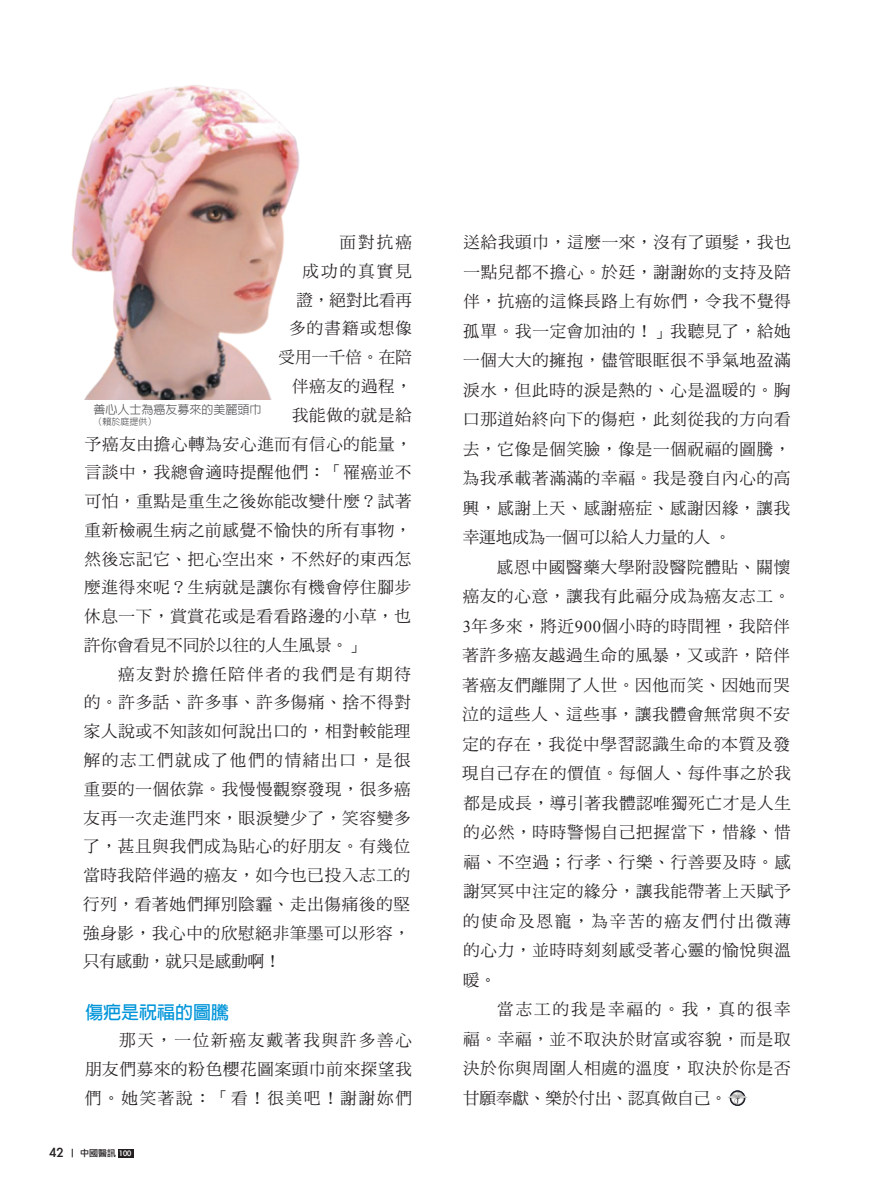
<style>
.page{position:relative;width:893px;height:1191px;background:#fff}
.page>*{position:absolute;margin:0;border:0;box-sizing:border-box;transform-origin:0 0}
.t1{font:700 18px "Lin Gothic";color:#0095d9}
.t2{font:16.5px/29.5px "DF Ming Std W5";letter-spacing:.045em;color:#231f20;text-align:justify}
.t3{font:16.5px "DF Ming Std W5";color:#231f20}
.t4{font:16.5px "DF Ming Std W5";letter-spacing:.105em;color:#231f20}
.t5{font:16.5px "DF Ming Std W5";letter-spacing:.115em;color:#231f20}
.t6{font:16.5px "DF Ming Std W5";letter-spacing:.075em;color:#231f20}
.t7{font:500 12px "Lin Gothic";color:#57585a}
.t8{font:9px "Li Gothic Med";color:#231f20}
.t9{font:500 9px "Lin Gothic";color:#57585a}
.s1{font-size:15px}
.s2{color:#fff}
.s3{font-family:"Times New Roman"}
</style>
<div class="page">
<svg style="left:730px;top:1090px;width:15px;height:16px"></svg>
<svg style="left:728px;top:1091px;width:19px;height:13px"></svg>
<img style="left:71px;top:85px;width:229px;height:315px">
<div style="left:118px;top:1148px;width:15px;height:9px;background:#231f20"></div>
<p class="t2" style="left:340px;top:227px;width:74px">面對抗癌</p>
<p class="t2" style="left:303px;top:256px;width:111px">成功的真實見</p>
<p class="t2" style="left:297px;top:285px;width:117px">證，絕對比看再</p>
<p class="t6" style="left:289px;top:319px;width:125px">多的書籍或想像</p>
<p class="t2" style="left:279px;top:342px;width:135px">受用一千倍。在陪</p>
<p class="t2" style="left:292px;top:371px;width:121px">伴癌友的過程，</p>
<p class="t2" style="left:292px;top:400px;width:121px">我能做的就是給</p>
<p class="t2" style="left:85px;top:428px;width:328px">予癌友由擔心轉為安心進而有信心的能量，</p>
<p class="t2" style="left:85px;top:457px;width:328px">言談中，我總會適時提醒他們：「罹癌並不</p>
<p class="t2" style="left:85px;top:486px;width:328px">可怕，重點是重生之後妳能改變什麼？試著</p>
<p class="t2" style="left:85px;top:515px;width:328px">重新檢視生病之前感覺不愉快的所有事物，</p>
<p class="t2" style="left:84px;top:543px;width:328px">然後忘記它、把心空出來，不然好的東西怎</p>
<p class="t2" style="left:84px;top:572px;width:328px">麼進得來呢？生病就是讓你有機會停住腳步</p>
<p class="t2" style="left:84px;top:601px;width:328px">休息一下，賞賞花或是看看路邊的小草，也</p>
<p class="t3" style="left:84px;top:636px;width:282px">許你會看見不同於以往的人生風景。」</p>
<p class="t5" style="left:118px;top:665px;width:294px">癌友對於擔任陪伴者的我們是有期待</p>
<p class="t2" style="left:84px;top:687px;width:328px">的。許多話、許多事、許多傷痛、捨不得對</p>
<p class="t2" style="left:84px;top:716px;width:328px">家人說或不知該如何說出口的，相對較能理</p>
<p class="t4" style="left:84px;top:751px;width:329px">解的志工們就成了他們的情緒出口，是很</p>
<p class="t2" style="left:84px;top:774px;width:328px">重要的一個依靠。我慢慢觀察發現，很多癌</p>
<p class="t2" style="left:84px;top:802px;width:328px">友再一次走進門來，眼淚變少了，笑容變多</p>
<p class="t2" style="left:83px;top:831px;width:328px">了，甚且與我們成為貼心的好朋友。有幾位</p>
<p class="t2" style="left:83px;top:860px;width:328px">當時我陪伴過的癌友，如今也已投入志工的</p>
<p class="t2" style="left:83px;top:889px;width:328px">行列，看著她們揮別陰霾、走出傷痛後的堅</p>
<p class="t2" style="left:83px;top:917px;width:328px">強身影，我心中的欣慰絕非筆墨可以形容，</p>
<p class="t3" style="left:83px;top:952px;width:199px">只有感動，就只是感動啊！</p>
<p class="t1" style="left:85px;top:1003px;width:145px">傷疤是祝福的圖騰</p>
<p class="t2" style="left:85px;top:1025px;width:329px;line-height:28.8px;text-indent:34px">那天，一位新癌友戴著我與許多善心朋友們募來的粉色櫻花圖案頭巾前來探望我們。她笑著說：「看！很美吧！謝謝妳們</p>
<p class="t7" style="left:94px;top:403px;width:169px">善心人士為癌友募來的美麗頭巾</p>
<p class="t9" style="left:94px;top:417px;width:64px">（賴於庭提供）</p>
<p class="t8" style="left:50px;top:1148px;width:83px"><span class="s1">42</span> 中國醫訊 <span class="s2">100</span></p>
<p class="t2" style="left:463px;top:227px;width:330px">送給我頭巾，這麼一來，沒有了頭髮，我也一點兒都不擔心。於廷，謝謝妳的支持及陪伴，抗癌的這條長路上有妳們，令我不覺得孤單。我一定會加油的！」我聽見了，給她一個大大的擁抱，儘管眼眶很不爭氣地盈滿淚水，但此時的淚是熱的、心是溫暖的。胸口那道始終向下的傷疤，此刻從我的方向看去，它像是個笑臉，像是一個祝福的圖騰，為我承載著滿滿的幸福。我是發自內心的高興，感謝上天、感謝癌症、感謝因緣，讓我幸運地成為一個可以給人力量的人。</p>
<p class="t2" style="left:462px;top:551px;width:330px;text-indent:35px">感恩中國醫藥大學附設醫院體貼、關懷癌友的心意，讓我有此福分成為癌友志工。<span class="s3">3</span>年多來，將近<span class="s3">900</span>個小時的時間裡，我陪伴著許多癌友越過生命的風暴，又或許，陪伴著癌友們離開了人世。因他而笑、因她而哭泣的這些人、這些事，讓我體會無常與不安定的存在，我從中學習認識生命的本質及發現自己存在的價值。每個人、每件事之於我都是成長，導引著我體認唯獨死亡才是人生的必然，時時警惕自己把握當下，惜緣、惜福、不空過；行孝、行樂、行善要及時。感謝冥冥中注定的緣分，讓我能帶著上天賦予的使命及恩寵，為辛苦的癌友們付出微薄的心力，並時時刻刻感受著心靈的愉悅與溫暖。</p>
<p class="t2" style="left:463px;top:994px;width:329px;text-indent:34px">當志工的我是幸福的。我，真的很幸福。幸福，並不取決於財富或容貌，而是取決於你與周圍人相處的溫度，取決於你是否甘願奉獻、樂於付出、認真做自己。</p>
</div>
